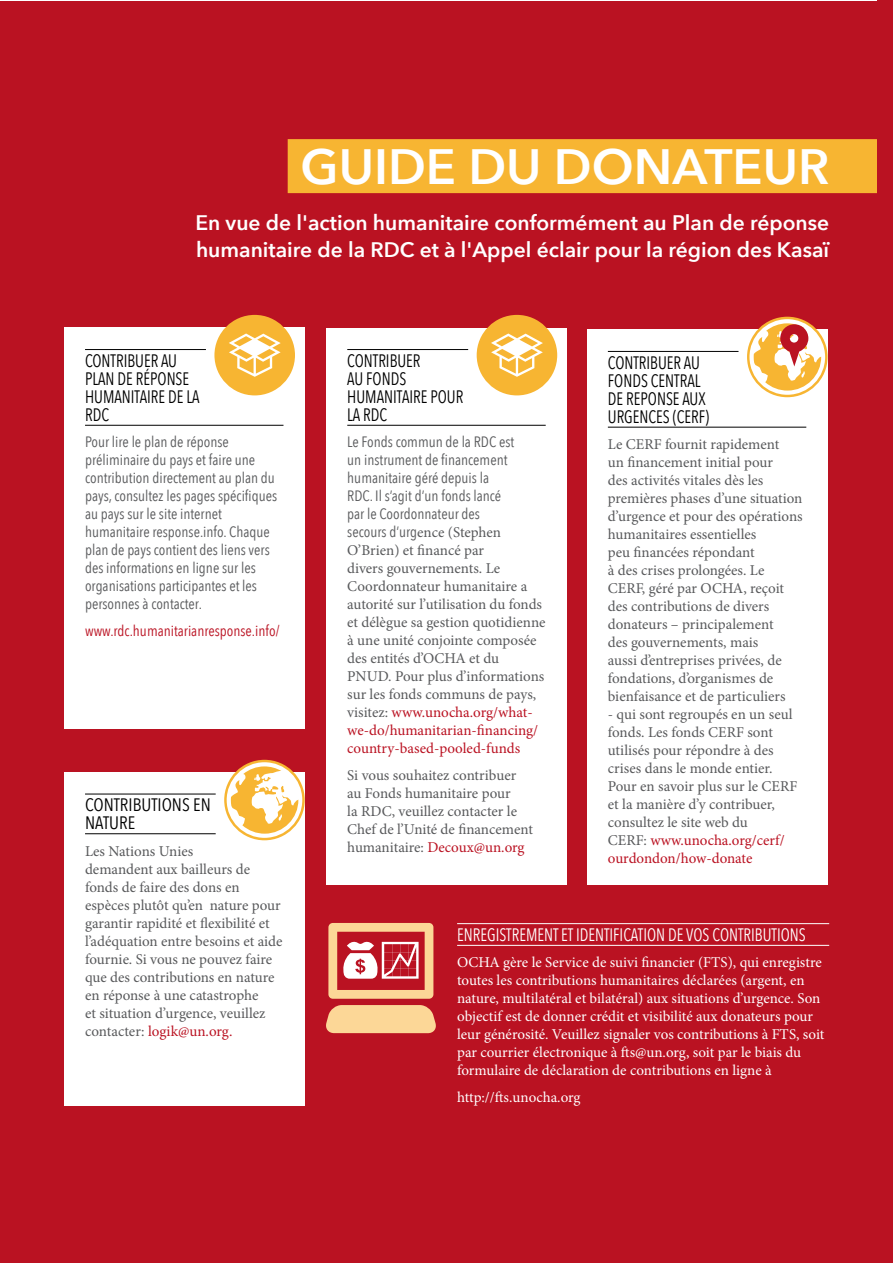
<style>
.page{position:relative;width:893px;height:1263px;background:#fff}
.page>*{position:absolute;margin:0;border:0;box-sizing:border-box;transform-origin:0 0}
.t1{font:600 49.5px "Avenir Next";color:#fff}
.t2{font:600 21px/27px "Avenir Next";color:#fff}
.t3{font:18px/18px "Avenir Next Condensed";color:#000;scale:.89 1}
.t4{font:18px "Avenir Next Condensed";color:#fff;scale:.89 1}
.t5{font:18px/18px "Avenir Next Condensed";color:#000}
.t6{font:15px/18px "Minion Pro";color:#58595b}
.t7{font:15px/18px "Avenir Next Condensed";color:#58595b}
.t8{font:15px/18px "Minion Pro";color:#fff}
.t9{font:15px "Avenir Next Condensed";color:#ba1222}
.s1{color:#ba1222}
.s2{font-family:"Minion Pro"}
</style>
<div class="page">
<div style="left:1px;top:1px;width:891px;height:1261px;background:#ba1222"></div>
<div style="left:64px;top:328px;width:241px;height:401px;background:#fff"></div>
<hr style="left:85px;top:349px;width:121px;height:1px;background:#000">
<hr style="left:85px;top:425px;width:198px;height:1px;background:#000">
<div style="left:326px;top:328px;width:241px;height:556px;background:#fff"></div>
<hr style="left:347px;top:349px;width:121px;height:1px;background:#000">
<hr style="left:347px;top:425px;width:199px;height:1px;background:#000">
<div style="left:587px;top:329px;width:241px;height:555px;background:#fff"></div>
<hr style="left:608px;top:351px;width:130px;height:1px;background:#000">
<hr style="left:608px;top:427px;width:198px;height:1px;background:#000">
<div style="left:64px;top:772px;width:241px;height:334px;background:#fff"></div>
<hr style="left:85px;top:794px;width:131px;height:1px;background:#000">
<hr style="left:85px;top:833px;width:131px;height:1px;background:#000">
<div style="left:214px;top:315px;width:81px;height:80px;background:#f7b532;border-radius:50%"></div>
<svg style="left:229px;top:333px;width:52px;height:44px"></svg>
<div style="left:477px;top:315px;width:80px;height:80px;background:#f7b532;border-radius:50%"></div>
<svg style="left:491px;top:333px;width:52px;height:44px"></svg>
<svg style="left:224px;top:760px;width:81px;height:80px"></svg>
<svg style="left:226px;top:762px;width:76px;height:76px"></svg>
<svg style="left:747px;top:317px;width:81px;height:80px"></svg>
<svg style="left:749px;top:319px;width:76px;height:76px"></svg>
<hr style="left:457px;top:923px;width:372px;height:1px;background:#fff">
<hr style="left:457px;top:945px;width:372px;height:1px;background:#fff">
<svg style="left:326px;top:923px;width:110px;height:110px"></svg>
<div style="left:288px;top:139px;width:605px;height:54px;background:#f7b532"></div>
<div style="left:877px;top:0;width:16px;height:1263px;background:#ba1222"></div>
<h1 class="t1" style="left:300px;top:124px;width:530px">GUIDE DU DONATEUR</h1>
<h2 class="t2" style="left:195px;top:209px;width:635px">En vue de l'action humanitaire conformément au Plan de réponse humanitaire de la RDC et à l'Appel éclair pour la région des Kasaï</h2>
<p class="t3" style="left:85px;top:351px;width:130px">CONTRIBUER AU<br>PLAN DE RÉPONSE<br>HUMANITAIRE DE LA<br>RDC</p>
<p class="t7" style="left:85px;top:432px;width:194px">Pour lire le plan de réponse préliminaire du pays et faire une contribution directement au plan du pays, consultez les pages spécifiques au pays sur le site internet humanitaire response.info. Chaque plan de pays contient des liens vers des informations en ligne sur les organisations participantes et les personnes à contacter.</p>
<p class="t9" style="left:85px;top:618px;width:196px">www.rdc.humanitarianresponse.info/</p>
<p class="t5" style="left:85px;top:795px;width:127px">CONTRIBUTIONS EN<br>NATURE</p>
<p class="t6" style="left:85px;top:842px;width:199px">Les Nations Unies<br>demandent aux bailleurs de fonds de faire des dons en espèces plutôt qu’en nature pour garantir rapidité et flexibilité et l’adéquation entre besoins et aide fournie. Si vous ne pouvez faire que des contributions en nature en réponse à une catastrophe<br>et situation d’urgence, veuillez contacter: <span class="s1">logik@un.org.</span></p>
<p class="t3" style="left:347px;top:351px;width:132px">CONTRIBUER<br>AU FONDS<br>HUMANITAIRE POUR<br>LA RDC</p>
<p class="t7" style="left:347px;top:432px;width:168px">Le Fonds commun de la RDC est un instrument de financement humanitaire géré depuis la<br>RDC. Il s’agit d’un fonds lancé par le Coordonnateur des secours d’urg<span class="s2">ence (Stephen</span></p>
<p class="t6" style="left:347px;top:542px;width:200px">O’Brien) et financé par<br>divers gouvernements. Le<br>Coordonnateur humanitaire a autorité sur l’utilisation du fonds et délègue sa gestion quotidienne à une unité conjointe composée des entités d’OCHA et du<br>PNUD. Pour plus d’informations sur les fonds communs de pays, visitez: <span class="s1">www.unocha.org/what&shy;we-do/humanitarian-financing/ country-based-pooled-funds</span></p>
<p class="t6" style="left:347px;top:767px;width:187px">Si vous souhaitez contribuer au Fonds humanitaire pour<br>la RDC, veuillez contacter le<br>Chef de l’Unité de financement humanitaire: <span class="s1">Decoux@un.org</span></p>
<p class="t3" style="left:608px;top:353px;width:115px">CONTRIBUER AU<br>FONDS CENTRAL<br>DE REPONSE AUX<br>URGENCES (CERF)</p>
<p class="t6" style="left:608px;top:435px;width:196px">Le CERF fournit rapidement<br>un financement initial pour<br>des activités vitales dès les premières phases d’une situation d’urgence et pour des opérations humanitaires essentielles<br>peu financées répondant<br>à des crises prolongées. Le<br>CERF, géré par OCHA, reçoit des contributions de divers donateurs – principalement<br>des gouvernements, mais<br>aussi d’entreprises privées, de fondations, d’organismes de bienfaisance et de particuliers</p>
<p class="t6" style="left:608px;top:705px;width:191px">- qui sont regroupés en un seul fonds. Les fonds CERF sont utilisés pour répondre à des crises dans le monde entier.<br>Pour en savoir plus sur le CERF et la manière d’y contribuer, consultez le site web du<br>CERF: <span class="s1">www.unocha.org/cerf/ ourdondon/how-donate</span></p>
<p class="t4" style="left:457px;top:919px;width:393px">ENREGISTREMENT ET IDENTIFICATION DE VOS CONTRIBUTIONS</p>
<p class="t8" style="left:457px;top:954px;width:369px">OCHA gère le Service de suivi financier (FTS), qui enregistre toutes les contributions humanitaires déclarées (argent, en nature, multilatéral et bilatéral) aux situations d’urgence. Son objectif est de donner crédit et visibilité aux donateurs pour leur générosité. Veuillez signaler vos contributions à FTS, soit par courrier électronique à fts@un.org, soit par le biais du formulaire de déclaration de contributions en ligne à</p>
<p class="t8" style="left:457px;top:1089px;width:125px">http://fts.unocha.org</p>
</div>
